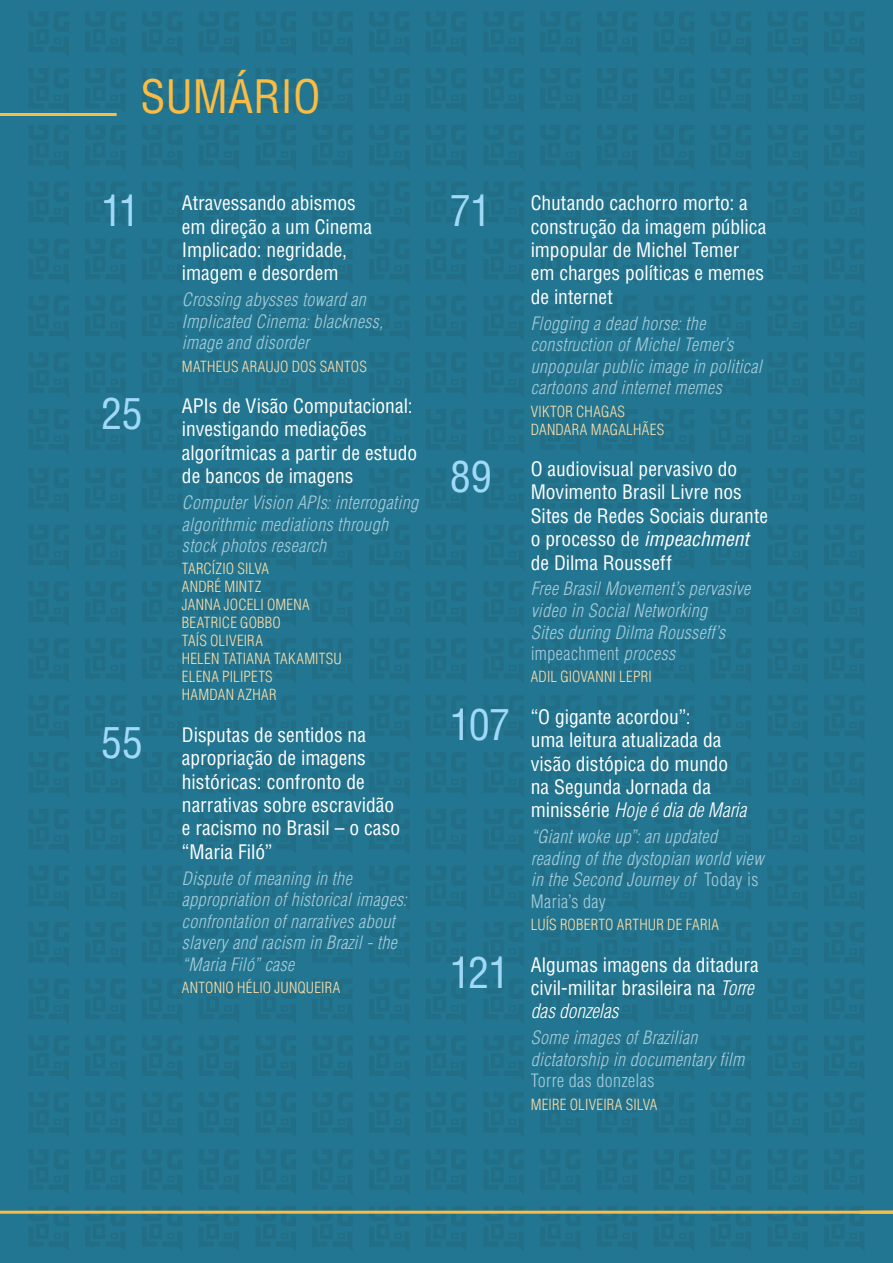
<style>
.page{position:relative;width:893px;height:1263px;background:#227691}
.page>*{position:absolute;margin:0;border:0;box-sizing:border-box;transform-origin:0 0}
.t1{font:condensed 45px "Helvetica LT Std";color:#fbbc43}
.t2{font:condensed 19.5px/23.4px "Helvetica LT Std";color:#fff}
.t3{font:italic 300 condensed 18px/21.6px "Helvetica LT Std";letter-spacing:.02em;color:#a7cddb}
.t4{font:300 condensed 18px "Helvetica LT Std";letter-spacing:.025em;color:#a7cddb}
.t5{font:300 condensed 15px/18px "Helvetica LT Std";letter-spacing:.01em;color:#fedea9}
.s1{font-size:42px;color:#a1daf8}
.s2{font-style:italic}
.s3{font-style:normal}
.s4{font-weight:300;font-style:italic}
</style>
<div class="page">
<svg style="left:255px;top:1210px;width:41px;height:1px"></svg>
<svg style="left:312px;top:1210px;width:41px;height:1px"></svg>
<svg style="left:369px;top:1210px;width:41px;height:1px"></svg>
<svg style="left:426px;top:1210px;width:40px;height:1px"></svg>
<svg style="left:28px;top:1210px;width:41px;height:1px"></svg>
<svg style="left:85px;top:1210px;width:41px;height:1px"></svg>
<svg style="left:142px;top:1210px;width:40px;height:1px"></svg>
<svg style="left:199px;top:1210px;width:40px;height:1px"></svg>
<svg style="left:711px;top:1210px;width:40px;height:1px"></svg>
<svg style="left:767px;top:1210px;width:41px;height:1px"></svg>
<svg style="left:824px;top:1210px;width:41px;height:1px"></svg>
<svg style="left:483px;top:1210px;width:41px;height:1px"></svg>
<svg style="left:540px;top:1210px;width:41px;height:1px"></svg>
<svg style="left:597px;top:1210px;width:40px;height:1px"></svg>
<svg style="left:654px;top:1210px;width:40px;height:1px"></svg>
<hr style="left:0;top:113px;width:117px;height:3px;background:#fbbc43">
<hr style="left:0;top:1211px;width:893px;height:3px;background:#fbbc43">
<h1 class="t1" style="left:140px;top:69px;width:182px">SUMÁRIO</h1>
<p class="t2" style="left:182px;top:191px;width:192px;text-indent:-81px"><span class="s1">11</span> Atravessando abismos em direção a um Cinema<br>Implicado: negridade, imagem e desordem</p>
<p class="t3" style="left:182px;top:289px;width:203px">Crossing abysses toward an<br>Implicated Cinema: blackness, image and disorder</p>
<p class="t5" style="left:182px;top:357px;width:186px">MATHEUS ARAUJO DOS SANTOS</p>
<p class="t2" style="left:182px;top:394px;width:237px;text-indent:-81px"><span class="s1">25</span> APIs de Visão Computacional: investigando mediações algorítmicas a partir de estudo de bancos de imagens</p>
<p class="t3" style="left:182px;top:492px;width:238px">Computer Vision APIs: interrogating algorithmic mediations through stock photos research</p>
<p class="t5" style="left:182px;top:560px;width:161px">TARCÍZIO SILVA<br>ANDRÉ MINTZ<br>JANNA JOCELI OMENA<br>BEATRICE GOBBO<br>TAÍS OLIVEIRA<br>HELEN TATIANA TAKAMITSU<br>ELENA PILIPETS<br>HAMDAN AZHAR</p>
<p class="t2" style="left:182px;top:723px;width:220px;text-indent:-81px"><span class="s1">55</span> Disputas de sentidos na apropriação de imagens históricas: confronto de narrativas sobre escravidão e racismo no Brasil – o caso “Maria Filó”</p>
<p class="t3" style="left:182px;top:867px;width:226px">Dispute of meaning in the appropriation of historical images: confrontation of narratives about slavery and racism in Brazil - the “Maria Filó” case</p>
<p class="t5" style="left:182px;top:979px;width:160px">ANTONIO HÉLIO JUNQUEIRA</p>
<p class="t2" style="left:531px;top:191px;width:237px;text-indent:-81px"><span class="s1">71</span> Chutando cachorro morto: a construção da imagem pública impopular de Michel Temer em charges políticas e memes de internet</p>
<p class="t3" style="left:531px;top:312px;width:232px">Flogging a dead horse: the construction of Michel Temer’s unpopular public image in political cartoons and internet memes</p>
<p class="t5" style="left:531px;top:402px;width:135px">VIKTOR CHAGAS<br>DANDARA MAGALHÃES</p>
<p class="t2" style="left:531px;top:457px;width:239px;text-indent:-81px"><span class="s1">89</span> O audiovisual pervasivo do<br>Movimento Brasil Livre nos<br>Sites de Redes Sociais durante o processo de <span class="s2">impeachment </span>de Dilma Rousseff</p>
<p class="t3" style="left:531px;top:578px;width:221px">Free Brasil Movement’s pervasive video in Social Networking<br>Sites during Dilma Rousseff’s <span class="s3">impeachment</span> process</p>
<p class="t5" style="left:531px;top:668px;width:122px">ADIL GIOVANNI LEPRI</p>
<p class="t2" style="left:531px;top:705px;width:217px;text-indent:-81px"><span class="s1">107</span> “O gigante acordou”:<br>uma leitura atualizada da visão distópica do mundo na Segunda Jornada da minissérie <span class="s4">Hoje é dia de Maria</span></p>
<p class="t3" style="left:531px;top:826px;width:234px">“Giant woke up”: an updated reading of the dystopian world view in the Second Journey of <span class="s3">Today is<br>Maria’s day</span></p>
<p class="t5" style="left:531px;top:916px;width:190px">LUÍS ROBERTO ARTHUR DE FARIA</p>
<p class="t2" style="left:531px;top:952px;width:230px;text-indent:-81px"><span class="s1">121</span> Algumas imagens da ditadura civil-militar brasileira na <span class="s4">Torre das donzelas</span></p>
<p class="t3" style="left:531px;top:1027px;width:215px">Some images of Brazilian dictatorship in documentary film</p>
<p class="t4" style="left:531px;top:1070px;width:125px">Torre das donzelas</p>
<p class="t5" style="left:531px;top:1095px;width:128px">MEIRE OLIVEIRA SILVA</p>
</div>
